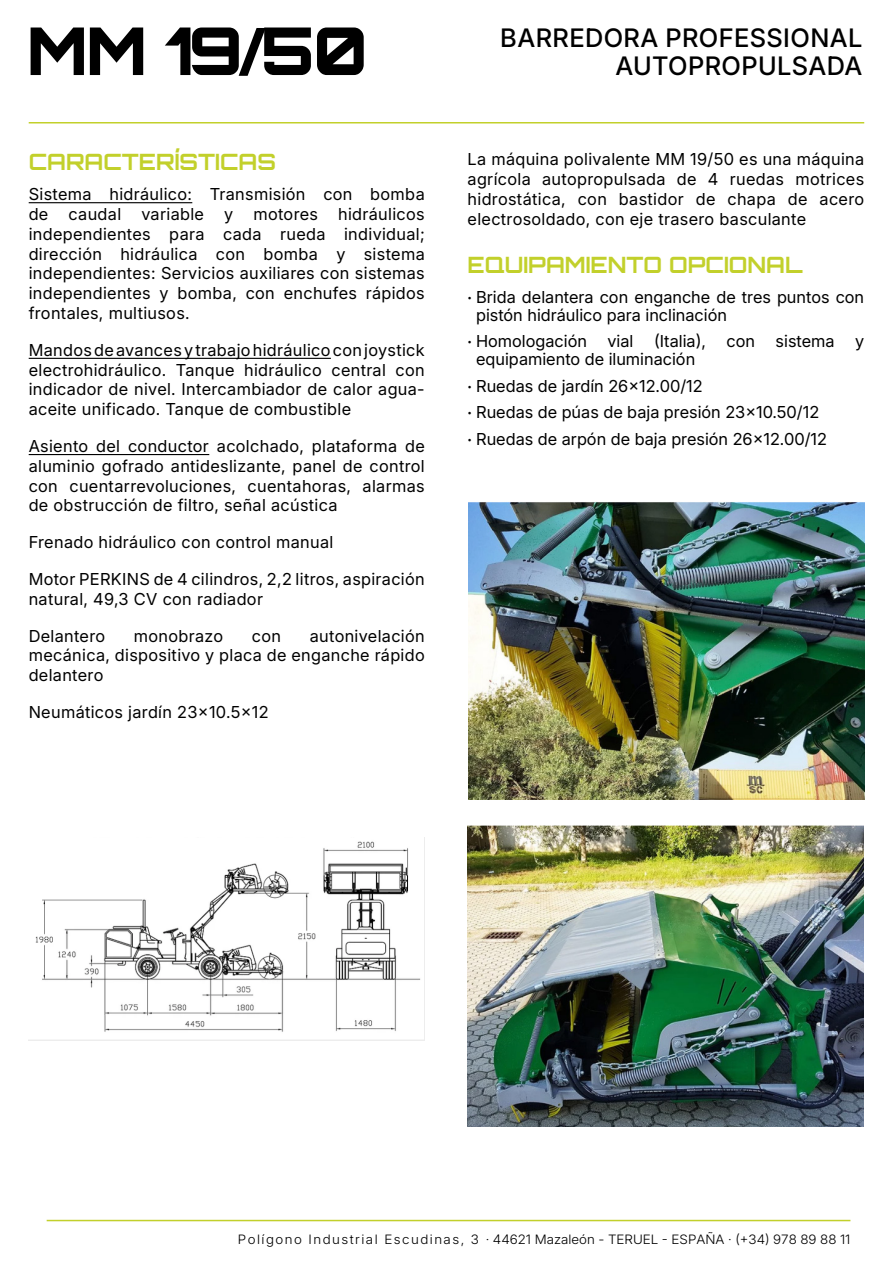
<style>
.page{position:relative;width:893px;height:1263px;background:#fff}
.page>*{position:absolute;margin:0;border:0;box-sizing:border-box;transform-origin:0 0}
.TITULO_SECUNDARIO_PEQUEÑO{font:900 66px "Orbitron";color:#000}
.Subtitulo_secundario_2{font:500 25.5px/27.8px "Inter 18 pt";letter-spacing:.015em;color:#000;text-align:right}
.Encabezado_opciones{font:700 22.5px "Orbitron";color:#c2d02b}
.Texto_contenido{font:16.5px/19.8px "Inter 18 pt";letter-spacing:.02em;color:#000;text-align:justify}
.Texto_contenido-2{font:16.5px/18px "Inter 18 pt";color:#000}
.t1{font:300 12.9px "Inter 18 pt";color:#000;scale:1.04 1}
.s1{font-family:"Bahamas";font-weight:700}
.s2{font-family:"Lato"}
</style>
<div class="page">
<hr style="left:29px;top:122px;width:835px;height:1px;background:#c2d02b">
<hr style="left:47px;top:1220px;width:803px;height:1px;background:#c2d02b">
<hr style="left:29px;top:202px;width:163px;height:1px;background:#000">
<hr style="left:29px;top:358px;width:302px;height:1px;background:#000">
<hr style="left:29px;top:454px;width:180px;height:1px;background:#000">
<img style="left:35px;top:837px;width:390px;height:203px">
<img style="left:469px;top:502px;width:395px;height:298px">
<img style="left:468px;top:825px;width:395px;height:302px">
<p class="TITULO_SECUNDARIO_PEQUEÑO" style="left:27px;top:10px;width:343px">MM 19<span class="s1">/</span>50</p>
<p class="Subtitulo_secundario_2" style="left:500px;top:23px;width:364px">BARREDORA PROFESSIONAL<br>AUTOPROPULSADA</p>
<p class="Encabezado_opciones" style="left:29px;top:147px;width:249px">CARACTERÍSTICAS</p>
<p class="Texto_contenido" style="left:468px;top:149px;width:398px">La máquina polivalente MM 19/50 es una máquina agrícola autopropulsada de 4 ruedas motrices hidrostática, con bastidor de chapa de acero electrosoldado, con eje trasero basculante</p>
<p class="Encabezado_opciones" style="left:468px;top:251px;width:336px">EQUIPAMIENTO OPCIONAL</p>
<p class="Texto_contenido" style="left:29px;top:184px;width:398px">Sistema hidráulico: Transmisión con bomba de caudal variable y motores hidráulicos independientes para cada rueda individual; dirección hidráulica con bomba y sistema independientes: Servicios auxiliares con sistemas independientes y bomba, con enchufes rápidos frontales, multiusos.</p>
<p class="Texto_contenido" style="left:29px;top:339px;width:398px">Mandos de avances y trabajo hidráulico con joystick electrohidráulico. Tanque hidráulico central con indicador de nivel. Intercambiador de calor agua&shy;aceite unificado. Tanque de combustible</p>
<p class="Texto_contenido" style="left:29px;top:436px;width:398px">Asiento del conductor acolchado, plataforma de aluminio gofrado antideslizante, panel de control con cuentarrevoluciones, cuentahoras, alarmas de obstrucción de filtro, señal acústica</p>
<p class="Texto_contenido" style="left:29px;top:532px;width:306px">Frenado hidráulico con control manual</p>
<p class="Texto_contenido" style="left:29px;top:569px;width:398px">Motor PERKINS de 4 cilindros, 2,2 litros, aspiración natural, 49,3 CV con radiador</p>
<p class="Texto_contenido" style="left:29px;top:625px;width:78px">Delantero</p>
<p class="Texto_contenido" style="left:134px;top:625px;width:91px">monobrazo</p>
<p class="Texto_contenido" style="left:252px;top:625px;width:31px">con</p>
<p class="Texto_contenido-2" style="left:476px;top:287px;width:390px;text-indent:-9px"><span class="s2">·</span> Brida delantera con enganche de tres puntos con pistón hidráulico para inclinación</p>
<p class="Texto_contenido-2" style="left:476px;top:332px;width:390px;text-indent:-9px"><span class="s2">·</span> Homologación vial (Italia), con sistema y equipamiento de iluminación</p>
<p class="Texto_contenido-2" style="left:468px;top:376px;width:237px"><span class="s2">·</span> Ruedas de jardín 26x12.00/12</p>
<p class="Texto_contenido-2" style="left:468px;top:403px;width:353px"><span class="s2">·</span> Ruedas de púas de baja presión 23x10.50/12</p>
<p class="Texto_contenido-2" style="left:468px;top:429px;width:361px"><span class="s2">·</span> Ruedas de arpón de baja presión 26x12.00/12</p>
<p class="Texto_contenido" style="left:29px;top:625px;width:398px;text-indent:281px">autonivelación mecánica, dispositivo y placa de enganche rápido delantero</p>
<p class="Texto_contenido" style="left:29px;top:702px;width:241px">Neumáticos jardín 23x10.5x12</p>
<p class="t1" style="left:238px;top:1230px;width:590px">Polígono Industrial Escudinas, 3 · 44621 Mazaleón - TERUEL - ESPAÑA · (+34) 978 89 88 11</p>
</div>
